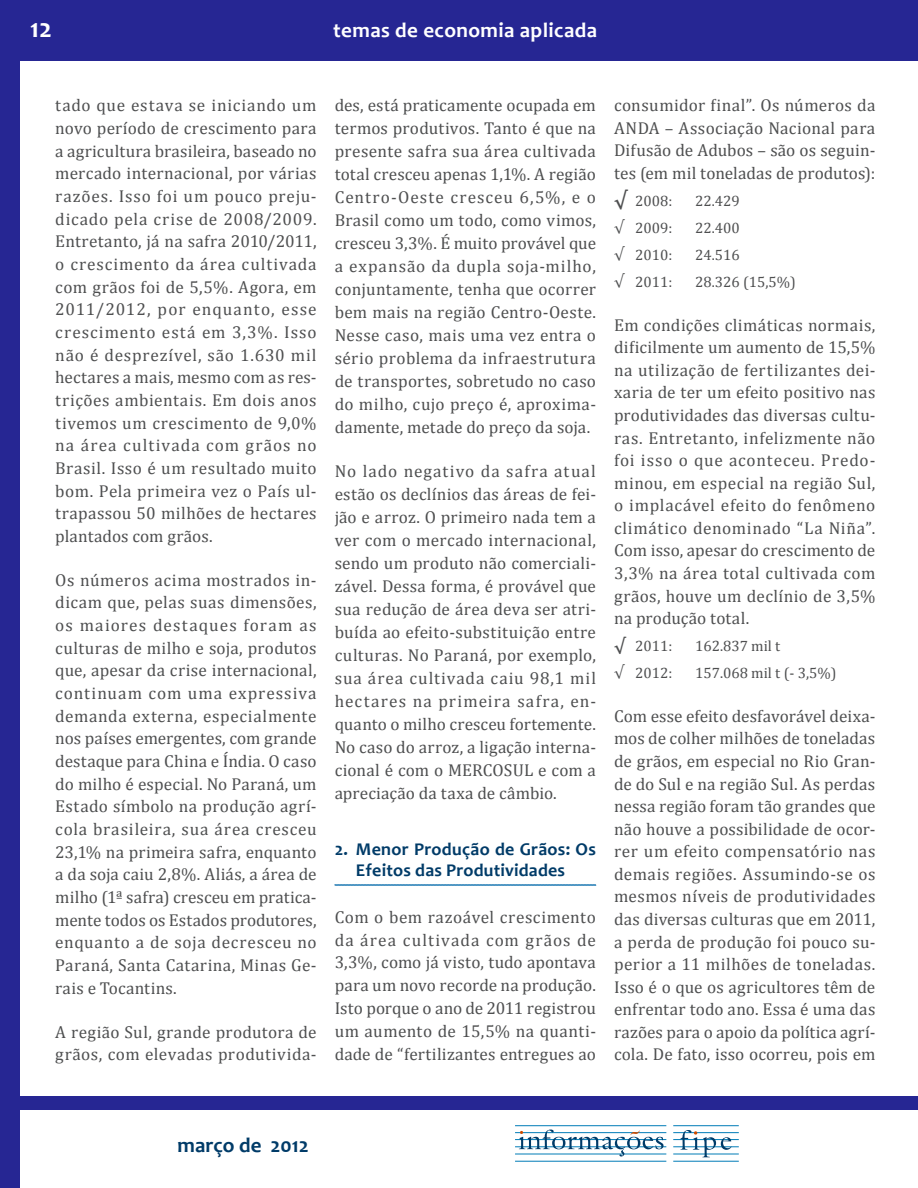
<style>
.page{position:relative;width:918px;height:1188px;background:#fff}
.page>*{position:absolute;margin:0;border:0;box-sizing:border-box;transform-origin:0 0}
.t1{font:700 27px "Candara";color:#fff}
.t2{font:700 21px "Candara";letter-spacing:.02em;color:#fff}
.t3{font:700 21px "Candara";color:#003b68}
.t4{font:700 18px/21.5px "Candara";letter-spacing:.01em;color:#003b68;text-align:center}
.t5{font:17.25px/22.6px "Cambria";letter-spacing:.015em;color:#4e4f50;text-align:justify}
.t6{font:15px "Cambria";color:#4e4f50}
.s1{font-weight:700;font-size:17.25px}
.s2{font-weight:700}
</style>
<div class="page">
<div style="left:0;top:0;width:20px;height:1188px;background:#262693"></div>
<div style="left:0;top:0;width:918px;height:61px;background:#262693"></div>
<div style="left:15px;top:1097px;width:903px;height:13px;background:#262693"></div>
<hr style="left:673px;top:1125px;width:66px;height:1px;background:#007cb7">
<hr style="left:673px;top:1132px;width:66px;height:1px;background:#007cb7">
<hr style="left:673px;top:1139px;width:66px;height:1px;background:#007cb7">
<hr style="left:673px;top:1147px;width:66px;height:1px;background:#007cb7">
<hr style="left:673px;top:1154px;width:66px;height:1px;background:#007cb7">
<hr style="left:673px;top:1161px;width:66px;height:1px;background:#007cb7">
<hr style="left:515px;top:1125px;width:151px;height:1px;background:#007cb7">
<hr style="left:515px;top:1132px;width:151px;height:1px;background:#007cb7">
<hr style="left:515px;top:1139px;width:151px;height:1px;background:#007cb7">
<hr style="left:515px;top:1147px;width:151px;height:1px;background:#007cb7">
<hr style="left:515px;top:1154px;width:151px;height:1px;background:#007cb7">
<hr style="left:515px;top:1161px;width:151px;height:1px;background:#007cb7">
<svg style="left:519px;top:1130px;width:145px;height:27px"></svg>
<svg style="left:680px;top:1130px;width:52px;height:27px"></svg>
<svg style="left:334px;top:884px;width:262px;height:2px"></svg>
<h1 class="t1" style="left:30px;top:12px;width:23px">12</h1>
<p class="t2" style="left:333px;top:17px;width:265px">temas de economia aplicada</p>
<p class="t5" style="left:55px;top:94px;width:263px">tado que estava se iniciando um novo período de crescimento para a agricultura brasileira, baseado no mercado internacional, por várias razões. Isso foi um pouco preju&shy;dicado pela crise de 2008/2009.<br>Entretanto, já na safra 2010/2011, o crescimento da área cultivada com grãos foi de 5,5%. Agora, em 2011/2012, por enquanto, esse crescimento está em 3,3%. Isso não é desprezível, são 1.630 mil hectares a mais, mesmo com as res&shy;trições ambientais. Em dois anos tivemos um crescimento de 9,0% na área cultivada com grãos no Brasil. Isso é um resultado muito bom. Pela primeira vez o País ul&shy;trapassou 50 milhões de hectares plantados com grãos.</p>
<p class="t5" style="left:55px;top:569px;width:263px">Os números acima mostrados in&shy;dicam que, pelas suas dimensões, os maiores destaques foram as culturas de milho e soja, produtos que, apesar da crise internacional, continuam com uma expressiva demanda externa, especialmente nos países emergentes, com grande destaque para China e Índia. O caso do milho é especial. No Paraná, um Estado símbolo na produção agrí&shy;cola brasileira, sua área cresceu 23,1% na primeira safra, enquanto a da soja caiu 2,8%. Aliás, a área de milho (1ª safra) cresceu em pratica&shy;mente todos os Estados produtores, enquanto a de soja decresceu no Paraná, Santa Catarina, Minas Ge&shy;rais e Tocantins.</p>
<p class="t5" style="left:55px;top:1020px;width:263px">A região Sul, grande produtora de grãos, com elevadas produtivida-</p>
<p class="t5" style="left:335px;top:94px;width:263px">des, está praticamente ocupada em termos produtivos. Tanto é que na presente safra sua área cultivada total cresceu apenas 1,1%. A região Centro-Oeste cresceu 6,5%, e o Brasil como um todo, como vimos, cresceu 3,3%. É muito provável que a expansão da dupla soja-milho, conjuntamente, tenha que ocorrer bem mais na região Centro-Oeste.<br>Nesse caso, mais uma vez entra o sério problema da infraestrutura de transportes, sobretudo no caso do milho, cujo preço é, aproxima&shy;damente, metade do preço da soja.</p>
<p class="t5" style="left:335px;top:460px;width:263px">No lado negativo da safra atual estão os declínios das áreas de fei&shy;jão e arroz. O primeiro nada tem a ver com o mercado internacional, sendo um produto não comerciali&shy;zável. Dessa forma, é provável que sua redução de área deva ser atri&shy;buída ao efeito-substituição entre culturas. No Paraná, por exemplo, sua área cultivada caiu 98,1 mil hectares na primeira safra, en&shy;quanto o milho cresceu fortemente.<br>No caso do arroz, a ligação interna&shy;cional é com o MERCOSUL e com a apreciação da taxa de câmbio.</p>
<p class="t4" style="left:335px;top:838px;width:263px">2. Menor Produção de Grãos: Os<br>Efeitos das Produtividades</p>
<p class="t5" style="left:335px;top:905px;width:263px">Com o bem razoável crescimento da área cultivada com grãos de 3,3%, como já visto, tudo apontava para um novo recorde na produção.<br>Isto porque o ano de 2011 registrou um aumento de 15,5% na quanti&shy;dade de “fertilizantes entregues ao</p>
<p class="t5" style="left:614px;top:94px;width:263px">consumidor final”. Os números da ANDA – Associação Nacional para Difusão de Adubos – são os seguin&shy;tes (em mil toneladas de produtos):</p>
<p class="t6" style="left:614px;top:192px;width:60px"><span class="s1">√</span> 2008:</p>
<p class="t6" style="left:695px;top:192px;width:46px">22.429</p>
<p class="t6" style="left:614px;top:219px;width:60px">√ 2009:</p>
<p class="t6" style="left:695px;top:219px;width:46px">22.400</p>
<p class="t6" style="left:614px;top:246px;width:60px">√ 2010:</p>
<p class="t6" style="left:695px;top:246px;width:46px">24.516</p>
<p class="t6" style="left:614px;top:273px;width:60px">√ 2011:</p>
<p class="t6" style="left:695px;top:273px;width:102px">28.326 (15,5%)</p>
<p class="t5" style="left:614px;top:313px;width:263px">Em condições climáticas normais, dificilmente um aumento de 15,5% na utilização de fertilizantes dei&shy;xaria de ter um efeito positivo nas produtividades das diversas cultu&shy;ras. Entretanto, infelizmente não foi isso o que aconteceu. Predo&shy;minou, em especial na região Sul, o implacável efeito do fenômeno climático denominado “La Niña”.<br>Com isso, apesar do crescimento de 3,3% na área total cultivada com grãos, houve um declínio de 3,5% na produção total.</p>
<p class="t6" style="left:614px;top:637px;width:60px"><span class="s2">√</span> 2011:</p>
<p class="t6" style="left:695px;top:637px;width:87px">162.837 mil t</p>
<p class="t6" style="left:614px;top:664px;width:60px">√ 2012:</p>
<p class="t6" style="left:695px;top:664px;width:143px">157.068 mil t (- 3,5%)</p>
<p class="t5" style="left:614px;top:705px;width:263px">Com esse efeito desfavorável deixa&shy;mos de colher milhões de toneladas de grãos, em especial no Rio Gran&shy;de do Sul e na região Sul. As perdas nessa região foram tão grandes que não houve a possibilidade de ocor&shy;rer um efeito compensatório nas demais regiões. Assumindo-se os mesmos níveis de produtividades das diversas culturas que em 2011, a perda de produção foi pouco su&shy;perior a 11 milhões de toneladas.<br>Isso é o que os agricultores têm de enfrentar todo ano. Essa é uma das razões para o apoio da política agrí&shy;cola. De fato, isso ocorreu, pois em</p>
<p class="t3" style="left:178px;top:1132px;width:133px">março de 2012</p>
</div>
